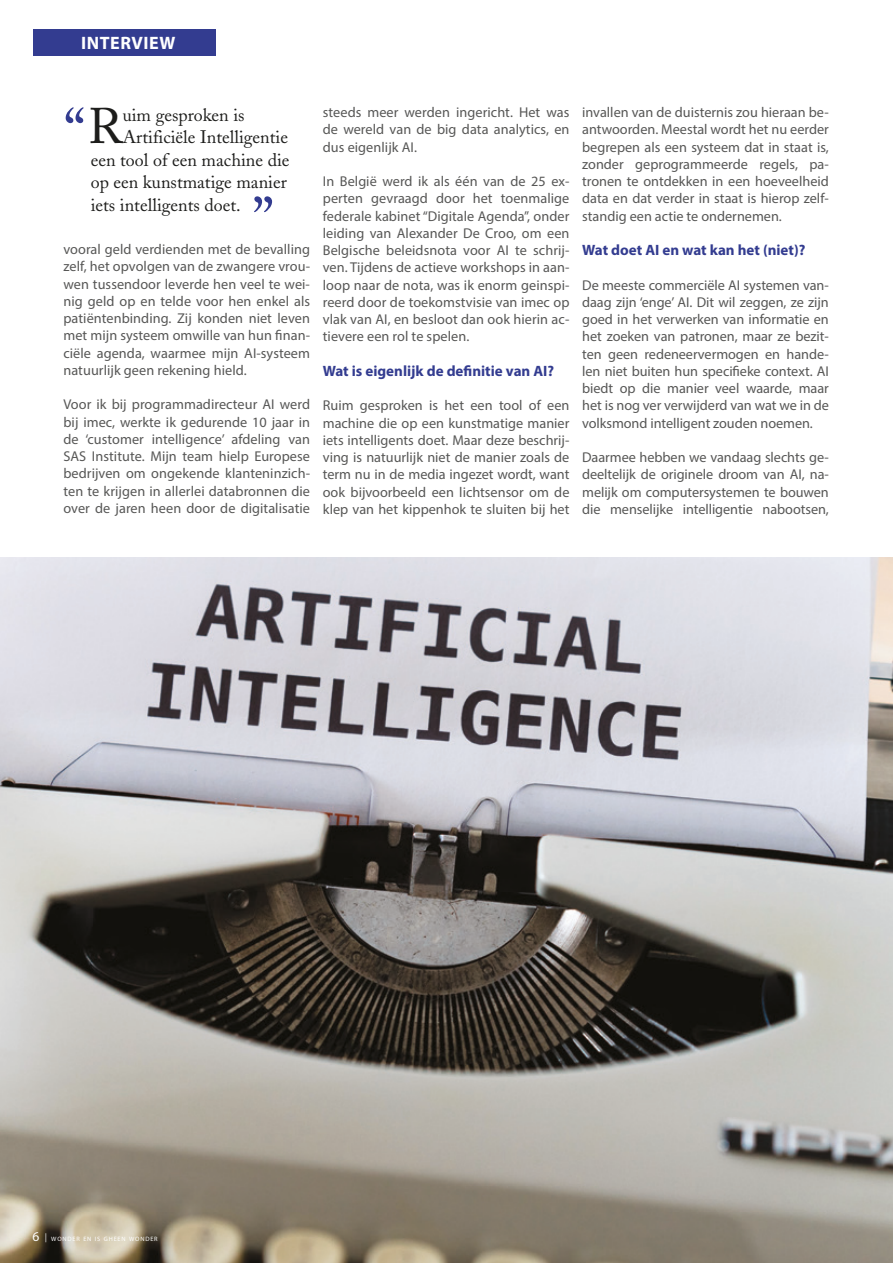
<style>
.page{position:relative;width:893px;height:1263px;background:#fff}
.page>*{position:absolute;margin:0;border:0;box-sizing:border-box;transform-origin:0 0}
.t1{font:60px "Adobe Caslon";color:#333c90}
.t2{font:49.65px "Adobe Caslon";color:#1d1d1b}
.t3{font:18px "Adobe Caslon";color:#1d1d1b}
.t4{font:700 18px "Myriad Pro";letter-spacing:.03em;color:#fff}
.t5{font:700 15px "Myriad Pro";color:#333c90}
.t6{font:14.25px/17.2px "Myriad Pro";color:#575756;text-align:justify}
.t7{font:6.3px "Myriad Pro";letter-spacing:.13em;color:#fff}
.s1{font-size:13.5px}
</style>
<div class="page">
<img style="left:0;top:557px;width:893px;height:706px">
<div style="left:33px;top:29px;width:182px;height:27px;background:#333c90"></div>
<p class="t4" style="left:81px;top:31px;width:96px">Interview</p>
<h1 class="t1" style="left:64px;top:95px;width:23px">“</h1>
<h2 class="t2" style="left:88px;top:97px;width:36px">R</h2>
<p class="t3" style="left:123px;top:104px;width:123px">uim gesproken is</p>
<p class="t3" style="left:123px;top:126px;width:167px">Artificiële Intelligentie</p>
<p class="t3" style="left:91px;top:149px;width:200px">een tool of een machine die</p>
<p class="t3" style="left:91px;top:171px;width:198px">op een kunstmatige manier</p>
<p class="t3" style="left:91px;top:194px;width:152px">iets intelligents doet.</p>
<h1 class="t1" style="left:252px;top:184px;width:23px">”</h1>
<p class="t6" style="left:63px;top:240px;width:248px">vooral geld verdienden met de bevalling zelf, het opvolgen van de zwangere vrou&shy;wen tussendoor leverde hen veel te wei&shy;nig geld op en telde voor hen enkel als patiëntenbinding. Zij konden niet leven met mijn systeem omwille van hun finan&shy;ciële agenda, waarmee mijn AI-systeem natuurlijk geen rekening hield.</p>
<p class="t6" style="left:63px;top:396px;width:248px">Voor ik bij programmadirecteur AI werd bij imec, werkte ik gedurende 10 jaar in de ‘customer intelligence’ afdeling van SAS Institute. Mijn team hielp Europese bedrijven om ongekende klanteninzich&shy;ten te krijgen in allerlei databronnen die over de jaren heen door de digitalisatie</p>
<p class="t6" style="left:323px;top:103px;width:248px">steeds meer werden ingericht. Het was de wereld van de big data analytics, en dus eigenlijk AI.</p>
<p class="t6" style="left:323px;top:172px;width:248px">In België werd ik als één van de 25 ex&shy;perten gevraagd door het toenmalige federale kabinet “Digitale Agenda”, onder leiding van Alexander De Croo, om een Belgische beleidsnota voor AI te schrij&shy;ven. Tijdens de actieve workshops in aan&shy;loop naar de nota, was ik enorm geinspi&shy;reerd door de toekomstvisie van imec op vlak van AI, en besloot dan ook hierin ac&shy;tievere een rol te spelen.</p>
<p class="t5" style="left:323px;top:361px;width:233px">Wat is eigenlijk de definitie van AI?</p>
<p class="t6" style="left:323px;top:397px;width:248px">Ruim gesproken is het een tool of een machine die op een kunstmatige manier iets intelligents doet. Maar deze beschrij&shy;ving is natuurlijk niet de manier zoals de term nu in de media ingezet wordt, want ook bijvoorbeeld een lichtsensor om de klep van het kippenhok te sluiten bij het</p>
<p class="t6" style="left:582px;top:103px;width:248px">invallen van de duisternis zou hieraan be&shy;antwoorden. Meestal wordt het nu eerder begrepen als een systeem dat in staat is, zonder geprogrammeerde regels, pa&shy;tronen te ontdekken in een hoeveelheid data en dat verder in staat is hierop zelf&shy;standig een actie te ondernemen.</p>
<p class="t5" style="left:582px;top:240px;width:225px">Wat doet AI en wat kan het (niet)?</p>
<p class="t6" style="left:582px;top:276px;width:248px">De meeste commerciële AI systemen van&shy;daag zijn ‘enge’ AI. Dit wil zeggen, ze zijn goed in het verwerken van informatie en het zoeken van patronen, maar ze bezit&shy;ten geen redeneervermogen en hande&shy;len niet buiten hun specifieke context. AI biedt op die manier veel waarde, maar het is nog ver verwijderd van wat we in de volksmond intelligent zouden noemen.</p>
<p class="t6" style="left:582px;top:448px;width:248px">Daarmee hebben we vandaag slechts ge&shy;deeltelijk de originele droom van AI, na&shy;melijk om computersystemen te bouwen die menselijke intelligentie nabootsen,</p>
<p class="t7" style="left:33px;top:1235px;width:127px"><span class="s1">6</span> <sup>|</sup> WONDER EN IS GHEEN WONDER</p>
</div>
